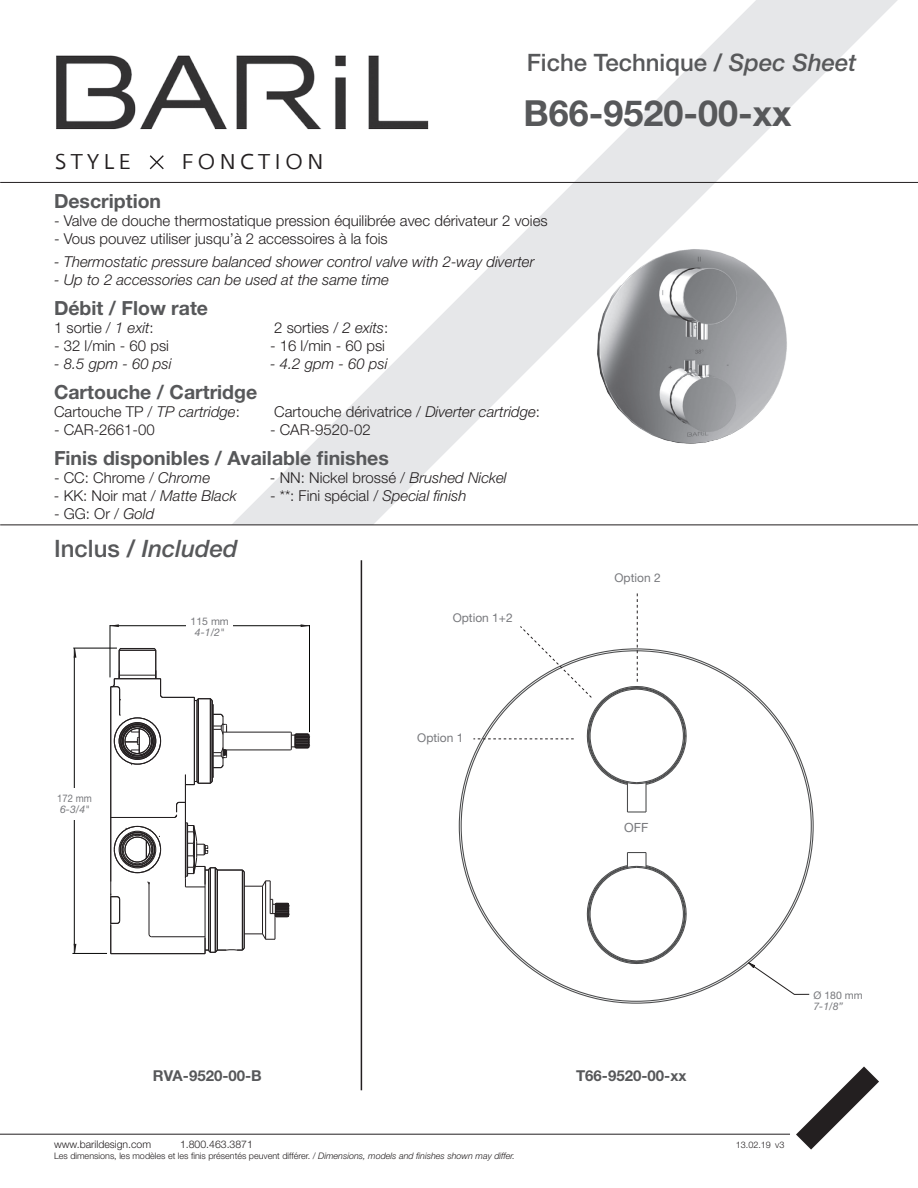
<style>
.page{position:relative;width:918px;height:1188px;background:#fff}
.page>*{position:absolute;margin:0;border:0;box-sizing:border-box;transform-origin:0 0}
.t1{font:700 36px "Helvetica Neue LT Std";color:#57585a}
.t2{font:500 24px "Helvetica Neue LT Std";color:#57585a}
.t3{font:italic 500 24px "Helvetica Neue LT Std";color:#57585a}
.t4{font:21.3px "Fedra Sans Greek Book TF";letter-spacing:.2em;color:#231f20}
.t5{font:700 19.5px "Helvetica Neue LT Std";color:#57585a}
.t6{font:300 15px "Helvetica Neue LT Std";color:#231f20}
.t7{font:italic 300 15px "Helvetica Neue LT Std";color:#231f20}
.t8{font:700 15px "Helvetica Neue LT Std";color:#57585a}
.t9{font:12.6px "Helvetica Neue LT Std";color:#77787c}
.t10{font:12px "Helvetica Neue LT Std";color:#77787c}
.t11{font:300 10.5px "Helvetica Neue LT Std";color:#231f20}
.t12{font:italic 10.5px/11.1px "Helvetica Neue LT Std";color:#77787c}
.t13{font:10.5px/11.1px "Helvetica Neue LT Std";color:#77787c}
.t14{font:300 9px "Helvetica Neue LT Std";color:#231f20}
.s1{font-style:italic}
.s2{font-style:normal}
</style>
<div class="page">
<img style="left:54px;top:55px;width:177px;height:127px">
<svg style="left:148px;top:154px;width:17px;height:17px"></svg>
<hr style="left:0;top:1134px;width:790px;height:1px;background:#231f20">
<svg style="left:796px;top:1066px;width:83px;height:84px"></svg>
<svg style="left:231px;top:0;width:667px;height:525px"></svg>
<hr style="left:0;top:525px;width:918px;height:1px;background:#231f20">
<hr style="left:361px;top:560px;width:1px;height:530px;background:#231f20">
<svg style="left:748px;top:962px;width:62px;height:33px"></svg>
<hr style="left:110px;top:687px;width:1px;height:208px;background:#231f20">
<svg style="left:110px;top:894px;width:11px;height:60px"></svg>
<hr style="left:149px;top:883px;width:1px;height:51px;background:#231f20">
<hr style="left:111px;top:817px;width:63px;height:1px;background:#231f20">
<hr style="left:185px;top:775px;width:1px;height:45px;background:#231f20">
<hr style="left:210px;top:699px;width:1px;height:84px;background:#231f20">
<hr style="left:198px;top:699px;width:1px;height:84px;background:#231f20">
<hr style="left:197px;top:700px;width:1px;height:82px;background:#231f20">
<hr style="left:194px;top:697px;width:1px;height:88px;background:#231f20">
<hr style="left:114px;top:678px;width:47px;height:1px;background:#231f20">
<div style="left:114px;top:717px;width:47px;height:48px;border:1px solid #231f20;border-radius:50%"></div>
<div style="left:124px;top:728px;width:26px;height:26px;border:1px solid #231f20;border-radius:50%"></div>
<div style="left:123px;top:726px;width:29px;height:30px;border:1px solid #231f20;border-radius:50%"></div>
<div style="left:122px;top:725px;width:31px;height:32px;border:1px solid #231f20;border-radius:50%"></div>
<div style="left:119px;top:722px;width:37px;height:38px;border:1px solid #231f20;border-radius:50%"></div>
<hr style="left:244px;top:872px;width:1px;height:76px;background:#231f20">
<hr style="left:242px;top:870px;width:1px;height:80px;background:#231f20">
<hr style="left:215px;top:868px;width:1px;height:84px;background:#231f20">
<hr style="left:210px;top:868px;width:1px;height:84px;background:#231f20">
<hr style="left:205px;top:885px;width:1px;height:53px;background:#231f20">
<svg style="left:148px;top:933px;width:5px;height:5px"></svg>
<hr style="left:152px;top:936px;width:53px;height:1px;background:#231f20">
<hr style="left:111px;top:953px;width:94px;height:1px;background:#231f20">
<hr style="left:163px;top:697px;width:31px;height:1px;background:#231f20">
<hr style="left:119px;top:675px;width:37px;height:1px;background:#231f20">
<div style="left:120px;top:724px;width:34px;height:34px;border:1px solid #231f20;border-radius:50%"></div>
<hr style="left:217px;top:870px;width:1px;height:81px;background:#231f20">
<hr style="left:208px;top:870px;width:1px;height:81px;background:#231f20">
<div style="left:120px;top:723px;width:35px;height:36px;border:1px solid #231f20;border-radius:50%"></div>
<hr style="left:223px;top:732px;width:67px;height:1px;background:#231f20">
<hr style="left:226px;top:749px;width:64px;height:1px;background:#231f20">
<svg style="left:125px;top:729px;width:15px;height:24px"></svg>
<svg style="left:113px;top:825px;width:49px;height:49px"></svg>
<hr style="left:270px;top:881px;width:1px;height:33px;background:#231f20">
<hr style="left:265px;top:881px;width:1px;height:58px;background:#231f20">
<hr style="left:262px;top:886px;width:1px;height:48px;background:#231f20">
<svg style="left:174px;top:801px;width:96px;height:87px"></svg>
<svg style="left:205px;top:899px;width:85px;height:55px"></svg>
<hr style="left:223px;top:716px;width:1px;height:50px;background:#231f20">
<svg style="left:214px;top:713px;width:14px;height:23px"></svg>
<svg style="left:214px;top:746px;width:14px;height:23px"></svg>
<svg style="left:186px;top:777px;width:27px;height:8px"></svg>
<svg style="left:194px;top:697px;width:19px;height:8px"></svg>
<div style="left:212px;top:704px;width:2px;height:74px;border:1px solid #231f20"></div>
<svg style="left:289px;top:731px;width:22px;height:20px"></svg>
<hr style="left:72px;top:953px;width:35px;height:1px;background:#050605">
<hr style="left:73px;top:648px;width:44px;height:1px;background:#050605">
<svg style="left:74px;top:648px;width:2px;height:305px"></svg>
<div style="left:54px;top:788px;width:42px;height:31px;background:#fff"></div>
<hr style="left:309px;top:625px;width:1px;height:107px;background:#050605">
<hr style="left:110px;top:625px;width:1px;height:52px;background:#050605">
<svg style="left:110px;top:624px;width:199px;height:3px"></svg>
<div style="left:187px;top:613px;width:46px;height:25px;background:#fff"></div>
<hr style="left:119px;top:650px;width:37px;height:1px;background:#231f20">
<hr style="left:120px;top:648px;width:35px;height:1px;background:#231f20">
<svg style="left:153px;top:648px;width:11px;height:50px"></svg>
<svg style="left:111px;top:648px;width:10px;height:68px"></svg>
<svg style="left:473px;top:593px;width:214px;height:220px"></svg>
<svg style="left:586px;top:852px;width:101px;height:113px"></svg>
<img style="left:526px;top:183px;width:324px;height:314px">
<hr style="left:0;top:182px;width:918px;height:1px;background:#231f20">
<p class="t2" style="left:527px;top:48px;width:331px">Fiche Technique / <span class="s1">Spec Sheet</span></p>
<h3 class="t4" style="left:55px;top:151px;width:77px">STYLE</h3>
<h3 class="t4" style="left:182px;top:151px;width:144px">FONCTION</h3>
<p class="t1" style="left:524px;top:91px;width:270px">B66-9520-00-xx</p>
<p class="t5" style="left:54px;top:189px;width:109px">Description</p>
<p class="t6" style="left:54px;top:212px;width:495px">- Valve de douche thermostatique pression équilibrée avec dérivateur 2 voies</p>
<p class="t6" style="left:54px;top:230px;width:335px">- Vous pouvez utiliser jusqu’à 2 accessoires à la fois</p>
<p class="t7" style="left:54px;top:252px;width:482px">- Thermostatic pressure balanced shower control valve with 2-way diverter</p>
<p class="t7" style="left:54px;top:270px;width:337px">- Up to 2 accessories can be used at the same time</p>
<p class="t5" style="left:54px;top:296px;width:156px">Débit / Flow rate</p>
<p class="t6" style="left:54px;top:318px;width:101px">1 sortie / <span class="s1">1 exit</span>:</p>
<p class="t6" style="left:274px;top:318px;width:116px">2 sorties / <span class="s1">2 exits</span>:</p>
<p class="t6" style="left:54px;top:336px;width:117px">- 32 l/min - 60 psi</p>
<p class="t6" style="left:270px;top:336px;width:117px">- 16 l/min - 60 psi</p>
<p class="t7" style="left:54px;top:354px;width:119px">- 8.5 gpm - 60 psi</p>
<p class="t7" style="left:270px;top:354px;width:119px">- 4.2 gpm - 60 psi</p>
<p class="t5" style="left:54px;top:380px;width:205px">Cartouche / Cartridge</p>
<p class="t6" style="left:54px;top:402px;width:187px">Cartouche TP / <span class="s1">TP cartridge</span>:</p>
<p class="t6" style="left:274px;top:402px;width:267px">Cartouche dérivatrice / <span class="s1">Diverter cartridge</span>:</p>
<p class="t6" style="left:54px;top:420px;width:102px">- CAR-2661-00</p>
<p class="t6" style="left:270px;top:420px;width:102px">- CAR-9520-02</p>
<p class="t5" style="left:54px;top:446px;width:336px">Finis disponibles / Available finishes</p>
<p class="t6" style="left:54px;top:468px;width:158px">- CC: Chrome / <span class="s1">Chrome</span></p>
<p class="t6" style="left:270px;top:468px;width:238px">- NN: Nickel brossé / <span class="s1">Brushed Nickel</span></p>
<p class="t6" style="left:54px;top:486px;width:184px">- KK: Noir mat / <span class="s1">Matte Black</span></p>
<p class="t6" style="left:270px;top:486px;width:198px">- **: Fini spécial / <span class="s1">Special finish</span></p>
<p class="t6" style="left:54px;top:504px;width:102px">- GG: Or / <span class="s1">Gold</span></p>
<p class="t3" style="left:54px;top:534px;width:185px"><span class="s2">Inclus /</span> Included</p>
<p class="t12" style="left:191px;top:616px;width:40px;text-align:center"><span class="s2">115 mm<br></span>4-1/2"</p>
<p class="t10" style="left:453px;top:611px;width:62px">Option 1+2</p>
<p class="t12" style="left:57px;top:792px;width:36px"><span class="s2">172 mm<br></span>6-3/4"</p>
<p class="t10" style="left:417px;top:730px;width:48px">Option 1</p>
<p class="t10" style="left:614px;top:570px;width:48px">Option 2</p>
<p class="t9" style="left:624px;top:820px;width:26px">OFF</p>
<p class="t8" style="left:153px;top:1066px;width:110px">RVA-9520-00-B</p>
<p class="t8" style="left:576px;top:1066px;width:112px">T66-9520-00-xx</p>
<p class="t11" style="left:54px;top:1138px;width:99px">www.barildesign.com</p>
<p class="t11" style="left:180px;top:1138px;width:74px">1.800.463.3871</p>
<p class="t14" style="left:736px;top:1139px;width:37px">13.02.19</p>
<p class="t14" style="left:54px;top:1150px;width:463px">Les dimensions, les modèles et les finis présentés peuvent différer. / <span class="s1">Dimensions, models and finishes shown may differ.</span></p>
<p class="t14" style="left:775px;top:1140px;width:11px">v3</p>
<p class="t13" style="left:813px;top:989px;width:51px">Ø 180 mm<br><span class="s1">7-1/8”</span></p>
</div>
